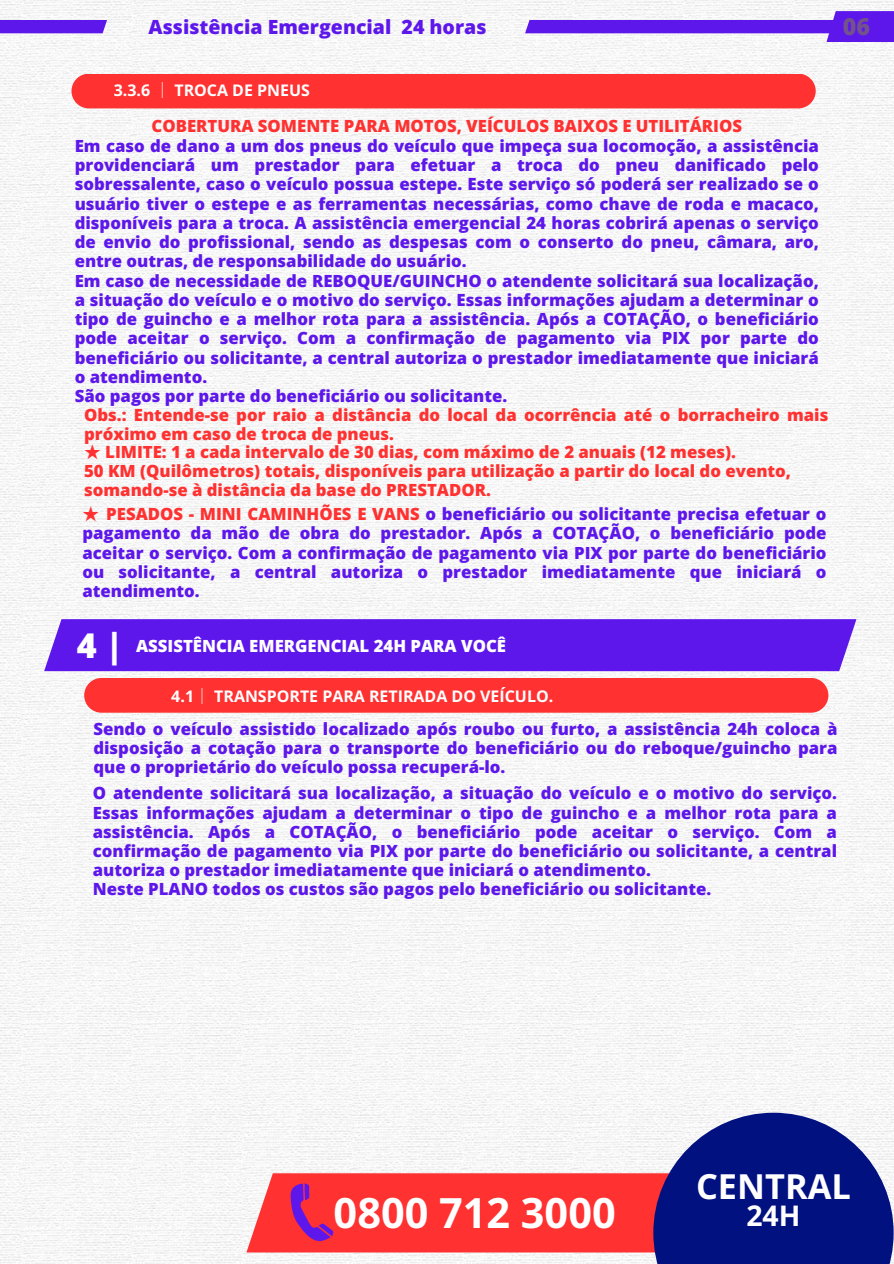
<style>
.page{position:relative;width:894px;height:1264px;background:#fff}
.page>*{position:absolute;margin:0;border:0;box-sizing:border-box;transform-origin:0 0}
.t1{font:700 41.4px "Open Sans";color:#fff}
.t2{font:700 34.35px "Open Sans";color:#fff}
.t3{font:800 34.05px "Open Sans";color:#fff}
.t4{font:700 28.35px "Open Sans";color:#fff}
.t5{font:800 23.25px "Open Sans";color:#73538c}
.t6{font:800 19.5px "Open Sans";color:#5e17eb}
.t7{font:800 16.8px/19.2px "Open Sans";color:#5e17eb;text-align:justify}
.t8{font:800 16.8px/19.2px "Open Sans";color:#ff3131}
.t9{font:800 16.8px "Open Sans";color:#fff}
.t10{font:700 15.9px "Open Sans";color:#fff}
.s1{font-family:"Noto Sans CJ Ksc";font-weight:400}
.s2{font-family:"Noto Sans CJ Ksc";font-weight:700}
.s3{font-family:"Noto Sans CJ Ksc";font-weight:700;color:#ff3131}
.s4{color:#ff3131}
</style>
<div class="page">
<img style="left:0;top:0;width:893px;height:1263px">
<svg style="left:653px;top:1112px;width:240px;height:151px;fill:#021180"></svg>
<svg style="left:246px;top:1173px;width:457px;height:79px;background:#e13343"></svg>
<div style="left:0;top:20px;width:107px;height:13px;background:#5e17eb"></div>
<svg style="left:525px;top:11px;width:368px;height:31px"></svg>
<div style="left:71px;top:74px;width:744px;height:34px;background:#ff3131;border-radius:17px"></div>
<div style="left:44px;top:619px;width:812px;height:52px;background:#5e17eb"></div>
<div style="left:84px;top:678px;width:744px;height:34px;background:#ff3131;border-radius:17px"></div>
<h4 class="t6" style="left:149px;top:13px;width:339px">Assistência Emergencial 24 horas</h4>
<h5 class="t5" style="left:842px;top:10px;width:29px">06</h5>
<p class="t10" style="left:114px;top:79px;width:198px">3.3.6 <span class="s1">│</span> TROCA DE PNEUS</p>
<h2 class="t8" style="left:151px;top:116px;width:592px">COBERTURA SOMENTE PARA MOTOS, VEÍCULOS BAIXOS E UTILITÁRIOS</h2>
<p class="t7" style="left:75px;top:136px;width:745px">Em caso de dano a um dos pneus do veículo que impeça sua locomoção, a assistência providenciará um prestador para efetuar a troca do pneu danificado pelo sobressalente, caso o veículo possua estepe. Este serviço só poderá ser realizado se o usuário tiver o estepe e as ferramentas necessárias, como chave de roda e macaco, disponíveis para a troca. A assistência emergencial 24 horas cobrirá apenas o serviço de envio do profissional, sendo as despesas com o conserto do pneu, câmara, aro, entre outras, de responsabilidade do usuário.</p>
<p class="t7" style="left:75px;top:271px;width:745px">Em caso de necessidade de REBOQUE/GUINCHO o atendente solicitará sua localização, a situação do veículo e o motivo do serviço. Essas informações ajudam a determinar o tipo de guincho e a melhor rota para a assistência. Após a COTAÇÃO, o beneficiário pode aceitar o serviço. Com a confirmação de pagamento via PIX por parte do beneficiário ou solicitante, a central autoriza o prestador imediatamente que iniciará o atendimento.</p>
<p class="t7" style="left:75px;top:386px;width:434px">São pagos por parte do beneficiário ou solicitante.</p>
<h5 class="t8" style="left:84px;top:405px;width:745px">Obs.: Entende-se por raio a distância do local da ocorrência até o borracheiro mais próximo em caso de troca de pneus.</h5>
<p class="t8" style="left:84px;top:442px;width:653px"><span class="s2">★</span> LIMITE: 1 a cada intervalo de 30 dias, com máximo de 2 anuais (12 meses).</p>
<p class="t8" style="left:84px;top:461px;width:708px">50 KM (Quilômetros) totais, disponíveis para utilização a partir do local do evento,</p>
<p class="t8" style="left:84px;top:480px;width:408px">somando-se à distância da base do PRESTADOR.</p>
<p class="t7" style="left:82px;top:504px;width:745px"><span class="s3">★</span> <span class="s4">PESADOS - MINI CAMINHÕES E VANS</span> o beneficiário ou solicitante precisa efetuar o pagamento da mão de obra do prestador. Após a COTAÇÃO, o beneficiário pode aceitar o serviço. Com a confirmação de pagamento via PIX por parte do beneficiário ou solicitante, a central autoriza o prestador imediatamente que iniciará o atendimento.</p>
<p class="t3" style="left:77px;top:621px;width:48px">4 |</p>
<p class="t9" style="left:136px;top:634px;width:371px">ASSISTÊNCIA EMERGENCIAL 24H PARA VOCÊ</p>
<p class="t10" style="left:171px;top:685px;width:383px">4.1<span class="s1">│</span> TRANSPORTE PARA RETIRADA DO VEÍCULO.</p>
<h3 class="t7" style="left:93px;top:718px;width:745px">Sendo o veículo assistido localizado após roubo ou furto, a assistência 24h coloca à disposição a cotação para o transporte do beneficiário ou do reboque/guincho para que o proprietário do veículo possa recuperá-lo.</h3>
<h5 class="t7" style="left:93px;top:783px;width:745px">O atendente solicitará sua localização, a situação do veículo e o motivo do serviço.<br>Essas informações ajudam a determinar o tipo de guincho e a melhor rota para a assistência. Após a COTAÇÃO, o beneficiário pode aceitar o serviço. Com a confirmação de pagamento via PIX por parte do beneficiário ou solicitante, a central autoriza o prestador imediatamente que iniciará o atendimento.</h5>
<h5 class="t7" style="left:93px;top:879px;width:620px">Neste PLANO todos os custos são pagos pelo beneficiário ou solicitante.</h5>
<p class="t1" style="left:333px;top:1183px;width:283px">0800 712 3000</p>
<p class="t2" style="left:696px;top:1161px;width:156px">CENTRAL</p>
<p class="t4" style="left:746px;top:1195px;width:56px">24H</p>
</div>
